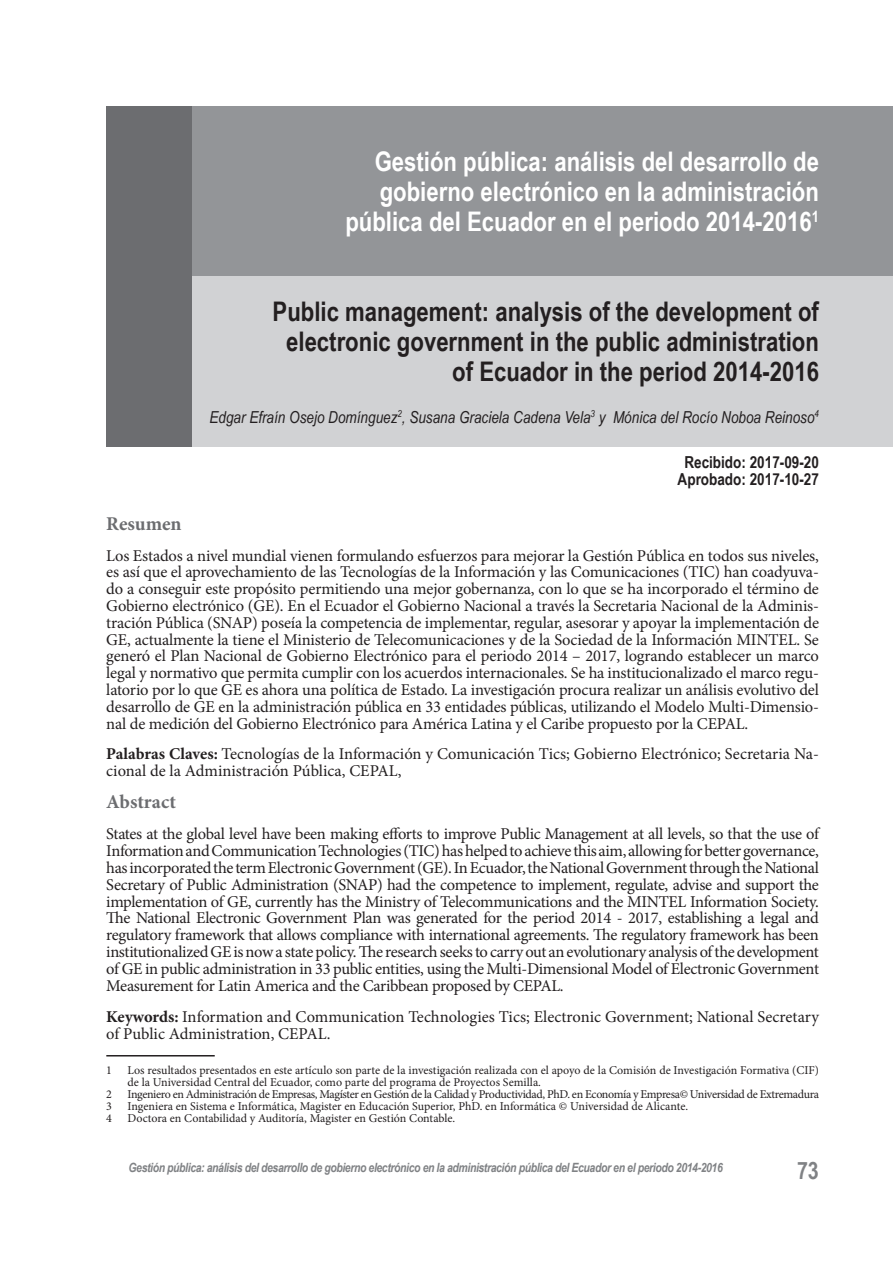
<style>
.page{position:relative;width:893px;height:1263px;background:#fff}
.page>*{position:absolute;margin:0;border:0;box-sizing:border-box;transform-origin:0 0}
.t1{font:700 27px/30px "Arial Narrow";color:#231f20;text-align:right}
.t2{font:700 27px/30px "Arial Narrow";color:#fff;text-align:right}
.t3{font:700 24px "Arial Narrow";color:#808285}
.t4{font:700 19.5px "Minion Pro";color:#6c6d70}
.t5{font:16.5px/16.8px "Minion Pro";letter-spacing:-.015em;color:#231f20;text-align:justify}
.t6{font:italic 16.5px "Arial Narrow";color:#231f20}
.t7{font:700 16.5px/16.8px "Arial Narrow";color:#231f20;text-align:center}
.t8{font:15px "Helvetica";color:#231f20}
.t9{font:italic 700 12.75px "Arial Narrow";letter-spacing:-.03em;color:#808285}
.t10{font:12px/12px "Minion Pro";letter-spacing:-.01em;color:#231f20}
.t11{font:12px "Minion Pro";letter-spacing:-.035em;color:#231f20}
.s1{font-weight:700}
</style>
<div class="page">
<div style="left:106px;top:106px;width:787px;height:170px;background:#939598"></div>
<div style="left:106px;top:276px;width:787px;height:170px;background:#d1d2d4"></div>
<div style="left:106px;top:106px;width:86px;height:340px;background:#6c6d70"></div>
<hr style="left:106px;top:1055px;width:109px;height:1px;background:#231f20">
<h1 class="t2" style="left:345px;top:146px;width:475px">Gestión pública: análisis del desarrollo de gobierno electrónico en la administración pública del Ecuador en el periodo 2014-2016<sup>1</sup></h1>
<p class="t8" style="left:798px;top:412px;width:222px;rotate:-90deg">Revista Ciencias Sociales No. 39</p>
<h1 class="t1" style="left:273px;top:296px;width:548px">Public management: analysis of the development of electronic government in the public administration of Ecuador in the period 2014-2016</h1>
<p class="t6" style="left:209px;top:407px;width:611px">Edgar Efraín Osejo Domínguez<sup>2</sup>, Susana Graciela Cadena Vela<sup>3</sup> y Mónica del Rocío Noboa Reinoso<sup>4</sup></p>
<p class="t7" style="left:678px;top:453px;width:143px">Recibido: 2017-09-20<br>Aprobado: 2017-10-27</p>
<p class="t4" style="left:106px;top:510px;width:77px">Resumen</p>
<p class="t5" style="left:106px;top:547px;width:714px">Los Estados a nivel mundial vienen formulando esfuerzos para mejorar la Gestión Pública en todos sus niveles, es así que el aprovechamiento de las Tecnologías de la Información y las Comunicaciones (TIC) han coadyuva&shy;do a conseguir este propósito permitiendo una mejor gobernanza, con lo que se ha incorporado el término de Gobierno electrónico (GE). En el Ecuador el Gobierno Nacional a través la Secretaria Nacional de la Adminis&shy;tración Pública (SNAP) poseía la competencia de implementar, regular, asesorar y apoyar la implementación de GE, actualmente la tiene el Ministerio de Telecomunicaciones y de la Sociedad de la Información MINTEL. Se generó el Plan Nacional de Gobierno Electrónico para el periodo 2014 – 2017, logrando establecer un marco legal y normativo que permita cumplir con los acuerdos internacionales. Se ha institucionalizado el marco regu&shy;latorio por lo que GE es ahora una política de Estado. La investigación procura realizar un análisis evolutivo del desarrollo de GE en la administración pública en 33 entidades públicas, utilizando el Modelo Multi-Dimensio&shy;nal de medición del Gobierno Electrónico para América Latina y el Caribe propuesto por la CEPAL.</p>
<p class="t5" style="left:106px;top:745px;width:714px"><span class="s1">Palabras Claves:</span> Tecnologías de la Información y Comunicación Tics; Gobierno Electrónico; Secretaria Na&shy;cional de la Administración Pública, CEPAL,</p>
<p class="t4" style="left:106px;top:787px;width:71px">Abstract</p>
<p class="t5" style="left:106px;top:826px;width:716px">States at the global level have been making efforts to improve Public Management at all levels, so that the use of Information and Communication Technologies (TIC) has helped to achieve this aim, allowing for better governance, has incorporated the term Electronic Government (GE). In Ecuador, the National Government through the National Secretary of Public Administration (SNAP) had the competence to implement, regulate, advise and support the implementation of GE, currently has the Ministry of Telecommunications and the MINTEL Information Society.<br>The National Electronic Government Plan was generated for the period 2014 - 2017, establishing a legal and regulatory framework that allows compliance with international agreements. The regulatory framework has been institutionalized GE is now a state policy. The research seeks to carry out an evolutionary analysis of the development of GE in public administration in 33 public entities, using the Multi-Dimensional Model of Electronic Government Measurement for Latin America and the Caribbean proposed by CEPAL.</p>
<p class="t5" style="left:106px;top:1009px;width:714px"><span class="s1">Keywords:</span> Information and Communication Technologies Tics; Electronic Government; National Secretary of Public Administration, CEPAL.</p>
<p class="t10" style="left:106px;top:1064px;width:7px">1</p>
<p class="t10" style="left:128px;top:1064px;width:693px">Los resultados presentados en este artículo son parte de la investigación realizada con el apoyo de la Comisión de Investigación Formativa (CIF) de la Universidad Central del Ecuador, como parte del programa de Proyectos Semilla.</p>
<p class="t10" style="left:106px;top:1088px;width:7px">2</p>
<p class="t11" style="left:128px;top:1086px;width:693px">Ingeniero en Administración de Empresas, Magíster en Gestión de la Calidad y Productividad, PhD. en Economía y Empresa© Universidad de Extremadura</p>
<p class="t10" style="left:106px;top:1100px;width:7px">3</p>
<p class="t10" style="left:128px;top:1100px;width:562px">Ingeniera en Sistema e Informática, Magister en Educación Superior, PhD. en Informática © Universidad de Alicante.</p>
<p class="t10" style="left:106px;top:1112px;width:7px">4</p>
<p class="t10" style="left:128px;top:1112px;width:329px">Doctora en Contabilidad y Auditoría, Magister en Gestión Contable.</p>
<p class="t9" style="left:129px;top:1160px;width:596px">Gestión pública: análisis del desarrollo de gobierno electrónico en la administración pública del Ecuador en el periodo 2014-2016</p>
<h2 class="t3" style="left:797px;top:1157px;width:23px">73</h2>
</div>
